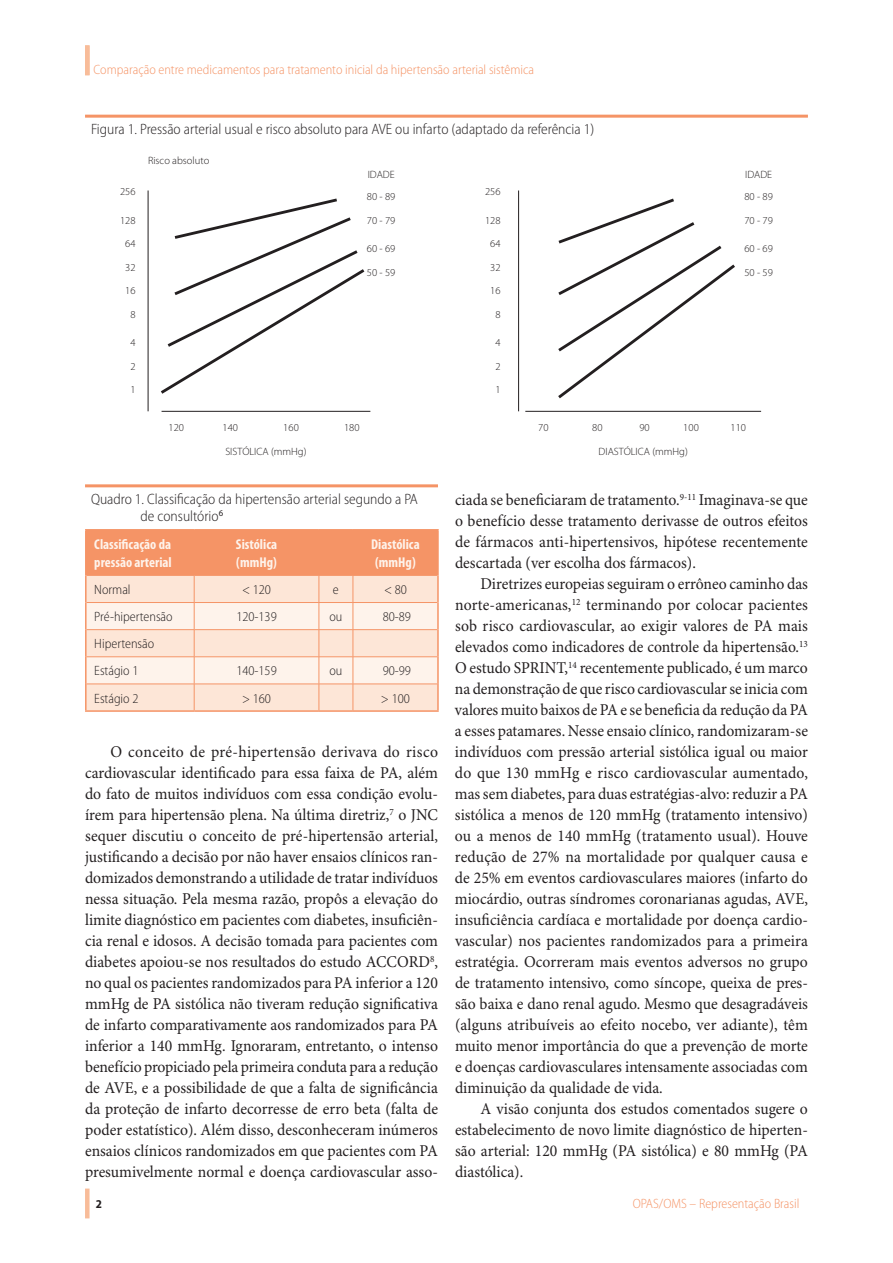
<style>
.page{position:relative;width:893px;height:1263px;background:#fff}
.page>*{position:absolute;margin:0;border:0;box-sizing:border-box;transform-origin:0 0}
.t1{font:16.5px/21px "Minion Pro";color:#231f20;text-align:justify;scale:.95 1}
.t2{font:300 semi-condensed 15px/16.5px "Myriad Pro";color:#231f20}
.t3{font:700 condensed 14.25px/17.9px "Myriad Pro";color:#fef3eb}
.t4{font:300 semi-condensed 13.5px "Myriad Pro";color:#f59466}
.t5{font:300 semi-condensed 13.5px/27.2px "Myriad Pro";color:#231f20}
.t6{font:700 semi-condensed 12px "Myriad Pro";color:#231f20}
.t7{font:300 10.65px "Myriad Pro";color:#231f20}
</style>
<div class="page">
<div style="left:85px;top:45px;width:5px;height:30px;background:#f8bc99"></div>
<div style="left:85px;top:1188px;width:5px;height:30px;background:#f8bc99"></div>
<hr style="left:85px;top:484px;width:353px;height:3px;background:#f59466">
<svg style="left:87px;top:531px;width:350px;height:179px;background:#fbd2bd"></svg>
<hr style="left:85px;top:529px;width:109px;height:2px;background:#f59466">
<hr style="left:85px;top:531px;width:2px;height:44px;background:#f59466">
<hr style="left:194px;top:529px;width:125px;height:2px;background:#f59466">
<hr style="left:319px;top:529px;width:34px;height:2px;background:#f59466">
<hr style="left:353px;top:529px;width:86px;height:2px;background:#f59466">
<hr style="left:437px;top:531px;width:2px;height:44px;background:#f59466">
<hr style="left:85px;top:575px;width:2px;height:27px;background:#f59466">
<hr style="left:437px;top:575px;width:2px;height:27px;background:#f59466">
<hr style="left:85px;top:684px;width:2px;height:26px;background:#f59466">
<hr style="left:437px;top:684px;width:2px;height:26px;background:#f59466">
<hr style="left:85px;top:710px;width:109px;height:2px;background:#f59466">
<hr style="left:194px;top:710px;width:125px;height:2px;background:#f59466">
<hr style="left:319px;top:710px;width:34px;height:2px;background:#f59466">
<hr style="left:353px;top:710px;width:86px;height:2px;background:#f59466">
<hr style="left:85px;top:602px;width:2px;height:28px;background:#f59466">
<hr style="left:85px;top:630px;width:2px;height:27px;background:#f59466">
<hr style="left:85px;top:657px;width:2px;height:27px;background:#f59466">
<hr style="left:437px;top:602px;width:2px;height:28px;background:#f59466">
<hr style="left:437px;top:630px;width:2px;height:27px;background:#f59466">
<hr style="left:437px;top:657px;width:2px;height:27px;background:#f59466">
<hr style="left:85px;top:115px;width:723px;height:3px;background:#f59466">
<hr style="left:148px;top:190px;width:1px;height:221px;background:#231f20">
<hr style="left:162px;top:411px;width:208px;height:1px;background:#231f20">
<hr style="left:518px;top:190px;width:1px;height:221px;background:#231f20">
<hr style="left:525px;top:411px;width:236px;height:1px;background:#231f20">
<svg style="left:161px;top:198px;width:204px;height:196px"></svg>
<svg style="left:558px;top:198px;width:177px;height:201px"></svg>
<p class="t4" style="left:94px;top:62px;width:442px">Comparação entre medicamentos para tratamento inicial da hipertensão arterial sistêmica</p>
<p class="t2" style="left:91px;top:121px;width:505px">Figura 1. Pressão arterial usual e risco absoluto para AVE ou infarto (adaptado da referência 1)</p>
<p class="t7" style="left:148px;top:155px;width:63px">Risco absoluto</p>
<p class="t7" style="left:368px;top:169px;width:29px">IDADE</p>
<p class="t7" style="left:745px;top:169px;width:29px">IDADE</p>
<p class="t7" style="left:120px;top:186px;width:17px">256</p>
<p class="t7" style="left:120px;top:214px;width:17px">128</p>
<p class="t7" style="left:125px;top:238px;width:12px">64</p>
<p class="t7" style="left:125px;top:261px;width:12px">32</p>
<p class="t7" style="left:125px;top:285px;width:12px">16</p>
<p class="t7" style="left:367px;top:191px;width:30px">80 - 89</p>
<p class="t7" style="left:367px;top:214px;width:30px">70 - 79</p>
<p class="t7" style="left:367px;top:243px;width:30px">60 - 69</p>
<p class="t7" style="left:367px;top:266px;width:30px">50 - 59</p>
<p class="t7" style="left:485px;top:186px;width:17px">256</p>
<p class="t7" style="left:485px;top:214px;width:17px">128</p>
<p class="t7" style="left:490px;top:238px;width:12px">64</p>
<p class="t7" style="left:490px;top:261px;width:12px">32</p>
<p class="t7" style="left:490px;top:285px;width:12px">16</p>
<p class="t7" style="left:744px;top:191px;width:30px">80 - 89</p>
<p class="t7" style="left:744px;top:214px;width:30px">70 - 79</p>
<p class="t7" style="left:744px;top:243px;width:30px">60 - 69</p>
<p class="t7" style="left:744px;top:266px;width:30px">50 - 59</p>
<p class="t7" style="left:130px;top:309px;width:7px">8</p>
<p class="t7" style="left:495px;top:309px;width:7px">8</p>
<p class="t7" style="left:130px;top:337px;width:7px">4</p>
<p class="t7" style="left:495px;top:337px;width:7px">4</p>
<p class="t7" style="left:130px;top:360px;width:7px">2</p>
<p class="t7" style="left:130px;top:384px;width:7px">1</p>
<p class="t7" style="left:495px;top:360px;width:7px">2</p>
<p class="t7" style="left:495px;top:384px;width:7px">1</p>
<p class="t7" style="left:169px;top:422px;width:17px">120</p>
<p class="t7" style="left:223px;top:422px;width:17px">140</p>
<p class="t7" style="left:283px;top:422px;width:17px">160</p>
<p class="t7" style="left:344px;top:422px;width:17px">180</p>
<p class="t7" style="left:538px;top:422px;width:12px">70</p>
<p class="t7" style="left:592px;top:422px;width:12px">80</p>
<p class="t7" style="left:639px;top:422px;width:12px">90</p>
<p class="t7" style="left:683px;top:422px;width:17px">100</p>
<p class="t7" style="left:731px;top:422px;width:17px">110</p>
<p class="t7" style="left:225px;top:445px;width:83px">SISTÓLICA (mmHg)</p>
<p class="t7" style="left:599px;top:445px;width:91px">DIASTÓLICA (mmHg)</p>
<p class="t2" style="left:141px;top:491px;width:279px;text-indent:-50px">Quadro 1. Classificação da hipertensão arterial segundo a PA de consultório<sup>6</sup></p>
<p class="t3" style="left:94px;top:536px;width:79px">Classificação da pressão arterial</p>
<p class="t3" style="left:236px;top:536px;width:43px">Sistólica (mmHg)</p>
<p class="t3" style="left:371px;top:536px;width:50px">Diastólica (mmHg)</p>
<p class="t5" style="left:94px;top:576px;width:38px">Normal</p>
<p class="t5" style="left:242px;top:576px;width:30px">&lt; 120</p>
<p class="t5" style="left:333px;top:576px;width:7px">e</p>
<p class="t5" style="left:384px;top:576px;width:24px">&lt; 80</p>
<p class="t5" style="left:94px;top:603px;width:80px">Pré-hipertensão</p>
<p class="t5" style="left:236px;top:603px;width:42px">120-139</p>
<p class="t5" style="left:329px;top:603px;width:14px">ou</p>
<p class="t5" style="left:383px;top:603px;width:30px">80-89</p>
<p class="t5" style="left:94px;top:630px;width:61px">Hipertensão<br>Estágio 1</p>
<p class="t5" style="left:236px;top:658px;width:42px">140-159</p>
<p class="t5" style="left:329px;top:658px;width:14px">ou</p>
<p class="t5" style="left:383px;top:658px;width:30px">90-99</p>
<p class="t5" style="left:94px;top:685px;width:46px">Estágio 2</p>
<p class="t5" style="left:242px;top:685px;width:30px">&gt; 160</p>
<p class="t5" style="left:381px;top:685px;width:30px">&gt; 100</p>
<p class="t1" style="left:85px;top:742px;width:373px;text-indent:26px">O conceito de pré-hipertensão derivava do risco cardiovascular identificado para essa faixa de PA, além do fato de muitos indivíduos com essa condição evolu&shy;írem para hipertensão plena. Na última diretriz,<sup>7</sup> o JNC sequer discutiu o conceito de pré-hipertensão arterial, justificando a decisão por não haver ensaios clínicos ran&shy;domizados demonstrando a utilidade de tratar indivíduos nessa situação. Pela mesma razão, propôs a elevação do limite diagnóstico em pacientes com diabetes, insuficiên&shy;cia renal e idosos. A decisão tomada para pacientes com diabetes apoiou-se nos resultados do estudo ACCORD<sup>8</sup>, no qual os pacientes randomizados para PA inferior a 120 mmHg de PA sistólica não tiveram redução significativa de infarto comparativamente aos randomizados para PA inferior a 140 mmHg. Ignoraram, entretanto, o intenso benefício propiciado pela primeira conduta para a redução de AVE, e a possibilidade de que a falta de significância da proteção de infarto decorresse de erro beta (falta de poder estatístico). Além disso, desconheceram inúmeros ensaios clínicos randomizados em que pacientes com PA presumivelmente normal e doença cardiovascular asso-</p>
<p class="t6" style="left:96px;top:1197px;width:8px">2</p>
<p class="t1" style="left:455px;top:490px;width:373px">ciada se beneficiaram de tratamento.<sup>9-11</sup> Imaginava-se que o benefício desse tratamento derivasse de outros efeitos de fármacos anti-hipertensivos, hipótese recentemente descartada (ver escolha dos fármacos).</p>
<p class="t1" style="left:455px;top:574px;width:373px;text-indent:26px">Diretrizes europeias seguiram o errôneo caminho das norte-americanas,<sup>12</sup> terminando por colocar pacientes sob risco cardiovascular, ao exigir valores de PA mais elevados como indicadores de controle da hipertensão.<sup>13<br></sup>O estudo SPRINT,<sup>14</sup> recentemente publicado, é um marco na demonstração de que risco cardiovascular se inicia com valores muito baixos de PA e se beneficia da redução da PA a esses patamares. Nesse ensaio clínico, randomizaram-se indivíduos com pressão arterial sistólica igual ou maior do que 130 mmHg e risco cardiovascular aumentado, mas sem diabetes, para duas estratégias-alvo: reduzir a PA sistólica a menos de 120 mmHg (tratamento intensivo) ou a menos de 140 mmHg (tratamento usual). Houve redução de 27% na mortalidade por qualquer causa e de 25% em eventos cardiovasculares maiores (infarto do miocárdio, outras síndromes coronarianas agudas, AVE, insuficiência cardíaca e mortalidade por doença cardio&shy;vascular) nos pacientes randomizados para a primeira estratégia. Ocorreram mais eventos adversos no grupo de tratamento intensivo, como síncope, queixa de pres&shy;são baixa e dano renal agudo. Mesmo que desagradáveis (alguns atribuíveis ao efeito nocebo, ver adiante), têm muito menor importância do que a prevenção de morte e doenças cardiovasculares intensamente associadas com diminuição da qualidade de vida.</p>
<p class="t1" style="left:455px;top:1099px;width:373px;text-indent:26px">A visão conjunta dos estudos comentados sugere o estabelecimento de novo limite diagnóstico de hiperten&shy;são arterial: 120 mmHg (PA sistólica) e 80 mmHg (PA diastólica).</p>
<p class="t4" style="left:633px;top:1196px;width:168px">OPAS/OMS – Representação Brasil</p>
</div>
